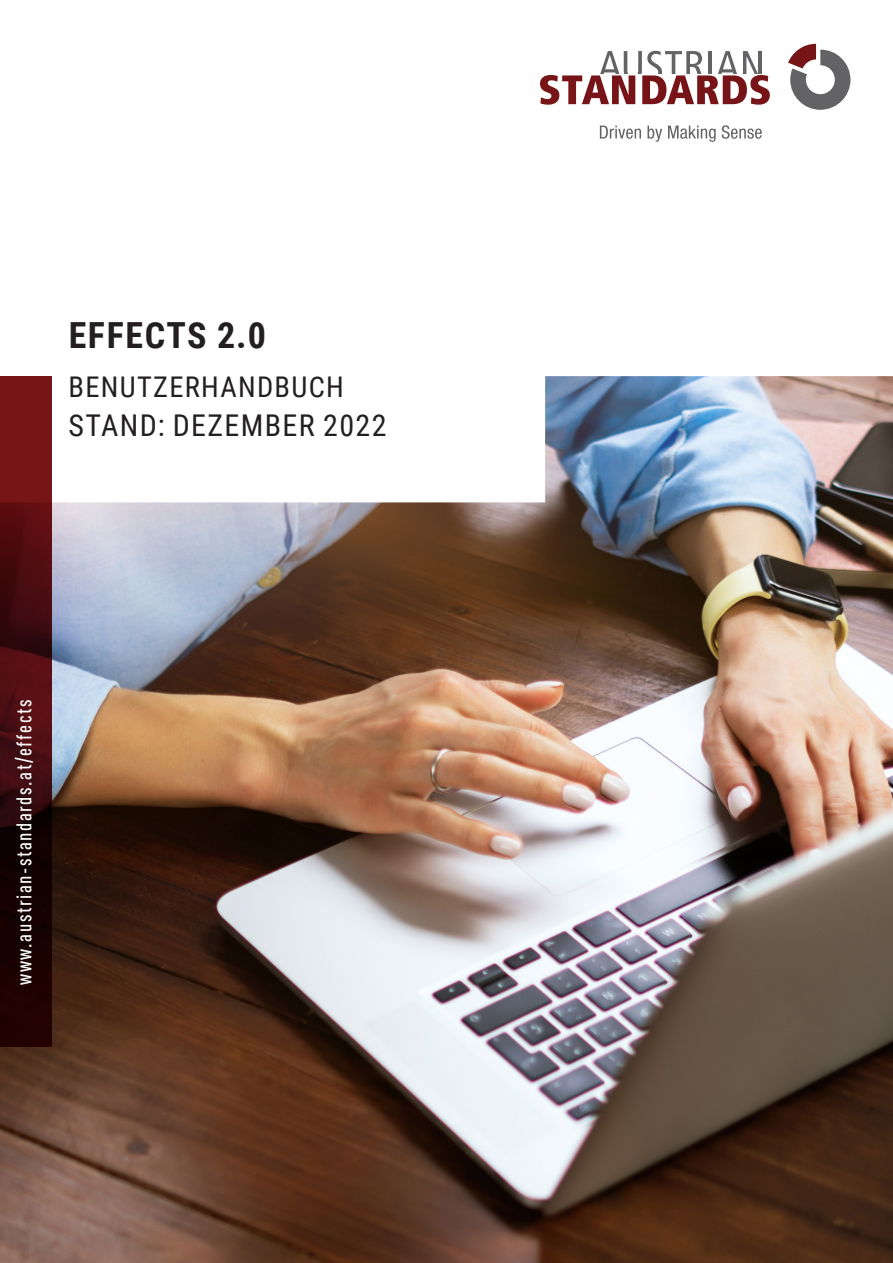
<style>
.page{position:relative;width:893px;height:1263px;background:#fff}
.page>*{position:absolute;margin:0;border:0;box-sizing:border-box;transform-origin:0 0}
.ASI_Cover_Title_A1{font:700 36px "Roboto Condensed";letter-spacing:.045em;color:#231f20}
.ASI_Cover_Title_A3{font:30px "Roboto Condensed";letter-spacing:.045em;color:#231f20}
.ASI_Cover_Title_A2{font:28.5px "Roboto Condensed";letter-spacing:.045em;color:#231f20}
.t1{font:500 condensed 21px "DINOT";letter-spacing:.075em;color:#fff}
</style>
<div class="page">
<img style="left:0;top:376px;width:893px;height:887px">
<svg style="left:0;top:376px;width:51px;height:670px;background:#400a0c"></svg>
<svg style="left:540px;top:51px;width:230px;height:54px"></svg>
<hr style="left:758px;top:51px;width:4px;height:23px;background:#636366">
<svg style="left:600px;top:126px;width:41px;height:13px"></svg>
<svg style="left:647px;top:126px;width:15px;height:16px"></svg>
<svg style="left:668px;top:126px;width:48px;height:16px"></svg>
<svg style="left:722px;top:125px;width:40px;height:14px"></svg>
<svg style="left:788px;top:44px;width:62px;height:66px"></svg>
<p class="ASI_Cover_Title_A1" style="left:69px;top:310px;width:199px">EFFECTS 2.0</p>
<p class="ASI_Cover_Title_A2" style="left:69px;top:367px;width:277px">BENUTZERHANDBUCH</p>
<p class="ASI_Cover_Title_A3" style="left:69px;top:404px;width:320px">STAND: DEZEMBER 2022</p>
<p class="t1" style="left:9px;top:985px;width:287px;rotate:-90deg">www.austrian-standards.at/effects</p>
</div>
